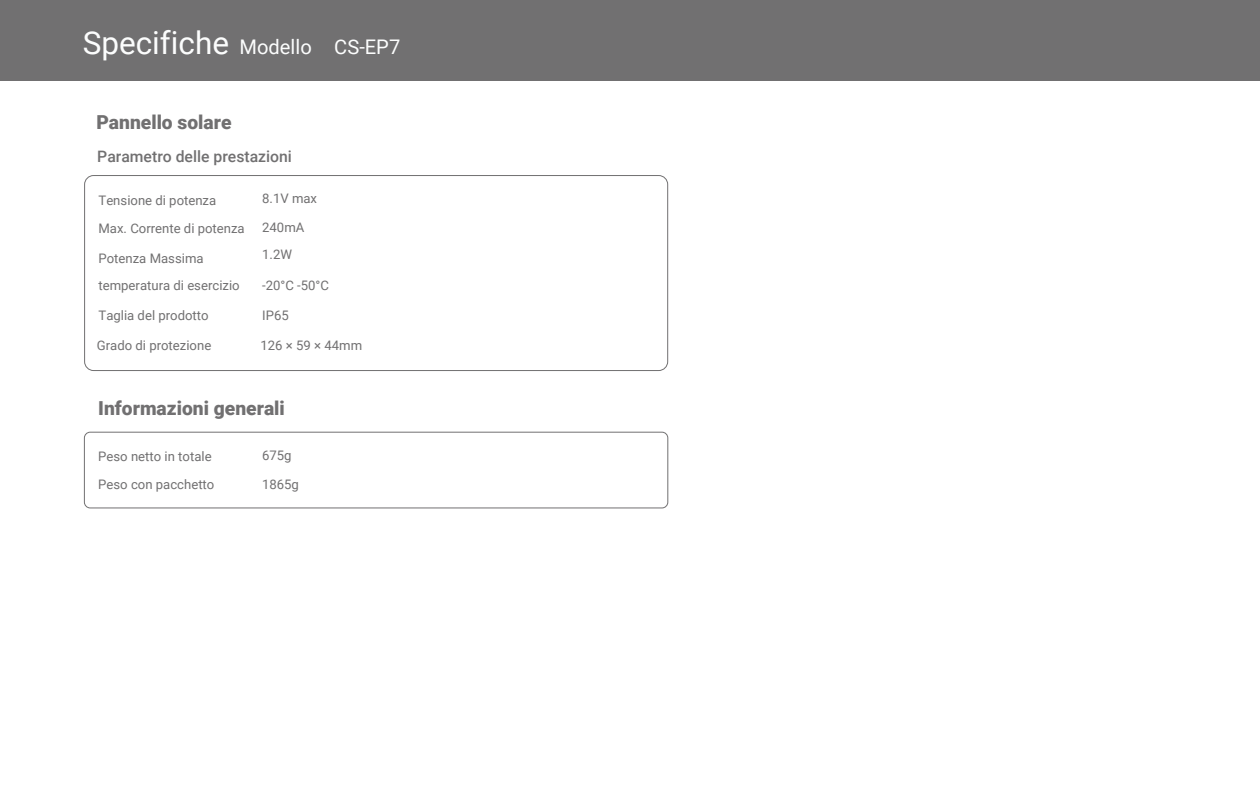
<style>
.page{position:relative;width:1260px;height:788px;background:#fff}
.page>*{position:absolute;margin:0;border:0;box-sizing:border-box;transform-origin:0 0}
.t1{font:20.12px "Roboto";color:#fcfdfd}
.t2{font:900 19.25px "Roboto";color:#717071}
.t3{font:500 15.75px "Roboto";color:#717071}
.t4{font:13.12px "Roboto";color:#717071}
.s1{font-size:31.5px}
</style>
<div class="page">
<div style="left:0;top:0;width:1260px;height:80px;background:#717071"></div>
<div style="left:84px;top:175px;width:584px;height:196px;border:1px solid #717071;border-radius:9px"></div>
<div style="left:84px;top:431px;width:584px;height:77px;border:1px solid #717071;border-radius:6px"></div>
<h1 class="t1" style="left:83px;top:33px;width:319px"><span class="s1">Specifiche</span> Modello CS-EP7</h1>
<h2 class="t2" style="left:96px;top:109px;width:137px">Pannello solare</h2>
<p class="t3" style="left:97px;top:145px;width:196px">Parametro delle prestazioni</p>
<p class="t4" style="left:99px;top:191px;width:119px">Tensione di potenza</p>
<p class="t4" style="left:262px;top:189px;width:56px">8.1V max</p>
<p class="t4" style="left:99px;top:219px;width:148px">Max. Corrente di potenza</p>
<p class="t4" style="left:262px;top:218px;width:44px">240mA</p>
<p class="t4" style="left:99px;top:249px;width:107px">Potenza Massima</p>
<p class="t4" style="left:262px;top:245px;width:31px">1.2W</p>
<p class="t4" style="left:99px;top:276px;width:143px">temperatura di esercizio</p>
<p class="t4" style="left:262px;top:276px;width:68px">-20°C -50°C</p>
<p class="t4" style="left:99px;top:306px;width:112px">Taglia del prodotto</p>
<p class="t4" style="left:262px;top:306px;width:28px">IP65</p>
<p class="t4" style="left:97px;top:336px;width:116px">Grado di protezione</p>
<p class="t4" style="left:261px;top:336px;width:103px">126 × 59 × 44mm</p>
<h2 class="t2" style="left:98px;top:394px;width:188px">Informazioni generali</h2>
<p class="t4" style="left:98px;top:447px;width:115px">Peso netto in totale</p>
<p class="t4" style="left:262px;top:445px;width:31px">675g</p>
<p class="t4" style="left:98px;top:475px;width:118px">Peso con pacchetto</p>
<p class="t4" style="left:262px;top:475px;width:38px">1865g</p>
</div>
